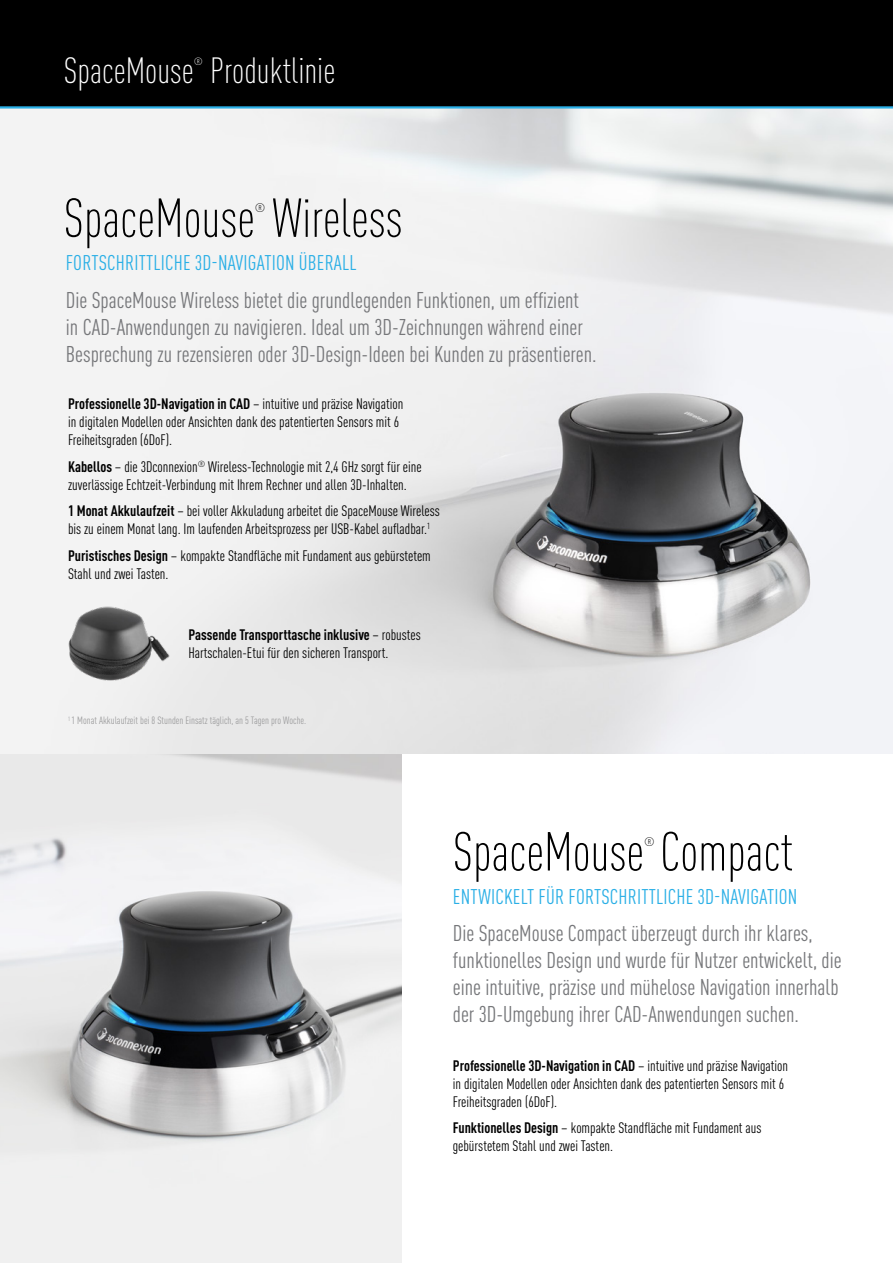
<style>
.page{position:relative;width:893px;height:1263px;background:#fff}
.page>*{position:absolute;margin:0;border:0;box-sizing:border-box;transform-origin:0 0}
.t1{font:300 condensed 54px "DIN Pro";color:#000}
.t2{font:300 condensed 36px "DIN Pro";color:#fff}
.t3{font:condensed 22.5px/27px "DIN Pro";color:#76777a}
.t4{font:condensed 21px "DIN Pro";letter-spacing:.01em;color:#2aafe6}
.t5{font:condensed 15px/18px "DIN Pro";color:#000}
.t6{font:300 condensed 12.3px "DIN Pro";color:#000}
.t7{font:condensed 10.5px "DIN Pro";color:#9c9c9d}
.t8{font:300 condensed 10.5px "DIN Pro";color:#fff}
.s1{font-weight:700}
</style>
<div class="page">
<img style="left:0;top:753px;width:402px;height:510px">
<img style="left:0;top:109px;width:893px;height:644px">
<img style="left:49px;top:593px;width:130px;height:100px">
<div style="left:0;top:0;width:893px;height:106px;background:#000"></div>
<hr style="left:0;top:106px;width:893px;height:3px;background:#2aafe6">
<h2 class="t2" style="left:64px;top:50px;width:132px">SpaceMouse</h2>
<p class="t8" style="left:194px;top:55px;width:11px">®</p>
<h2 class="t2" style="left:210px;top:50px;width:127px">Produktlinie</h2>
<h1 class="t1" style="left:64px;top:187px;width:340px">SpaceMouse Wireless</h1>
<p class="t6" style="left:255px;top:201px;width:12px">®</p>
<h3 class="t4" style="left:66px;top:250px;width:292px">FORTSCHRITTLICHE 3D-NAVIGATION ÜBERALL</h3>
<h3 class="t3" style="left:66px;top:287px;width:532px">Die SpaceMouse Wireless bietet die grundlegenden Funktionen, um effizient in CAD-Anwendungen zu navigieren. Ideal um 3D-Zeichnungen während einer<br>Besprechung zu rezensieren oder 3D-Design-Ideen bei Kunden zu präsentieren.</h3>
<p class="t5" style="left:68px;top:395px;width:337px"><span class="s1">Professionelle 3D-Navigation in CAD</span> – intuitive und präzise Navigation in digitalen Modellen oder Ansichten dank des patentierten Sensors mit 6<br>Freiheitsgraden (6DoF).</p>
<p class="t5" style="left:68px;top:457px;width:355px"><span class="s1">Kabellos</span> – die 3Dconnexion<sup>®</sup> Wireless-Technologie mit 2,4 GHz sorgt für eine zuverlässige Echtzeit-Verbindung mit Ihrem Rechner und allen 3D-Inhalten.</p>
<p class="t5" style="left:68px;top:502px;width:373px"><span class="s1">1 Monat Akkulaufzeit</span> – bei voller Akkuladung arbeitet die SpaceMouse Wireless bis zu einem Monat lang. Im laufenden Arbeitsprozess per USB-Kabel aufladbar.<sup>1</sup></p>
<p class="t5" style="left:68px;top:546px;width:364px"><span class="s1">Puristisches Design</span> – kompakte Standfläche mit Fundament aus gebürstetem<br>Stahl und zwei Tasten.</p>
<p class="t5" style="left:188px;top:625px;width:234px"><span class="s1">Passende Transporttasche inklusive</span> – robustes<br>Hartschalen-Etui für den sicheren Transport.</p>
<p class="t7" style="left:68px;top:714px;width:240px"><sup>1</sup> 1 Monat Akkulaufzeit bei 8 Stunden Einsatz täglich, an 5 Tagen pro Woche.</p>
<h1 class="t1" style="left:453px;top:821px;width:342px">SpaceMouse Compact</h1>
<p class="t6" style="left:644px;top:834px;width:12px">®</p>
<h3 class="t4" style="left:453px;top:884px;width:346px">ENTWICKELT FÜR FORTSCHRITTLICHE 3D-NAVIGATION</h3>
<h3 class="t3" style="left:453px;top:920px;width:390px">Die SpaceMouse Compact überzeugt durch ihr klares, funktionelles Design und wurde für Nutzer entwickelt, die eine intuitive, präzise und mühelose Navigation innerhalb der 3D-Umgebung ihrer CAD-Anwendungen suchen.</h3>
<p class="t5" style="left:453px;top:1056px;width:337px"><span class="s1">Professionelle 3D-Navigation in CAD</span> – intuitive und präzise Navigation in digitalen Modellen oder Ansichten dank des patentierten Sensors mit 6<br>Freiheitsgraden (6DoF).</p>
<p class="t5" style="left:453px;top:1119px;width:310px"><span class="s1">Funktionelles Design</span> – kompakte Standfläche mit Fundament aus gebürstetem Stahl und zwei Tasten.</p>
</div>
